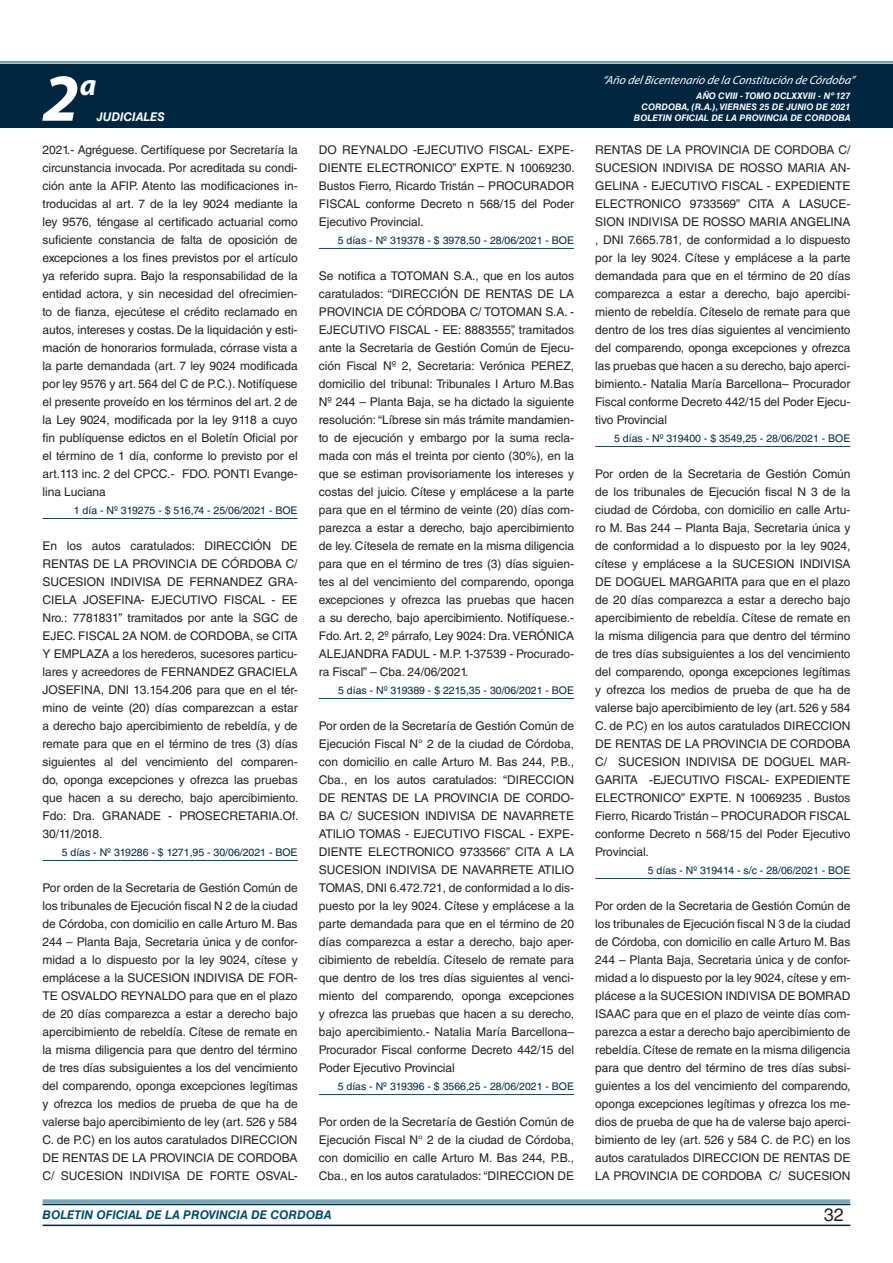
<style>
.page{position:relative;width:893px;height:1263px;background:#fff}
.page>*{position:absolute;margin:0;border:0;box-sizing:border-box;transform-origin:0 0}
.t1{font:italic 700 67.5px "Myriad Pro";color:#fff}
.t2{font:italic 700 30px "Myriad Pro";color:#fff}
.t3{font:18px "Helvetica LT Std";color:#231f20}
.t4{font:12px/18px "Helvetica LT Std";letter-spacing:-.005em;color:#231f20;text-align:justify}
.t5{font:italic 12px "Myriad Pro";color:#fff}
.t6{font:italic 700 12px "Helvetica LT Std";color:#004b6c}
.t7{font:italic 700 12px "Helvetica LT Std";color:#fff}
.t8{font:10.5px "Helvetica LT Std";color:#00263f}
.t9{font:italic 700 9px/10.8px "Helvetica LT Std";color:#fff;text-align:right}
</style>
<div class="page">
<div style="left:0;top:61px;width:893px;height:6px;background:#fff;opacity:.75"></div>
<div style="left:0;top:64px;width:893px;height:64px;background:#00263f"></div>
<hr style="left:43px;top:1224px;width:807px;height:2px;background:#00263f">
<div style="left:42px;top:1198px;width:809px;height:8px;background:#fff;opacity:.75"></div>
<hr style="left:43px;top:518px;width:255px;height:1px;background:#004b6c">
<hr style="left:43px;top:860px;width:255px;height:1px;background:#004b6c">
<hr style="left:319px;top:248px;width:255px;height:1px;background:#004b6c">
<hr style="left:319px;top:698px;width:255px;height:1px;background:#004b6c">
<hr style="left:319px;top:1094px;width:255px;height:1px;background:#004b6c">
<hr style="left:595px;top:446px;width:255px;height:1px;background:#004b6c">
<hr style="left:595px;top:878px;width:255px;height:1px;background:#004b6c">
<p class="t5" style="left:603px;top:72px;width:254px">“Año delBicentenario de la Constitución de Córdoba”</p>
<h1 class="t1" style="left:43px;top:54px;width:38px">2</h1>
<h2 class="t2" style="left:80px;top:66px;width:18px">a</h2>
<p class="t9" style="left:642px;top:91px;width:210px">AÑO CVIII - TOMO DCLXXVIII - Nº 127<br>CORDOBA, (R.A.), VIERNES 25 DE JUNIO DE 2021</p>
<p class="t7" style="left:97px;top:110px;width:70px">JUDICIALES</p>
<p class="t9" style="left:634px;top:112px;width:218px">BOLETIN OFICIAL DE LA PROVINCIA DE CORDOBA</p>
<p class="t4" style="left:43px;top:141px;width:257px">2021.- Agréguese. Certifíquese por Secretaría la circunstancia invocada. Por acreditada su condi&shy;ción ante la AFIP. Atento las modificaciones in&shy;troducidas al art. 7 de la ley 9024 mediante la ley 9576, téngase al certificado actuarial como suficiente constancia de falta de oposición de excepciones a los fines previstos por el artículo ya referido supra. Bajo la responsabilidad de la entidad actora, y sin necesidad del ofrecimien&shy;to de fianza, ejecútese el crédito reclamado en autos, intereses y costas. De la liquidación y esti&shy;mación de honorarios formulada, córrase vista a la parte demandada (art. 7 ley 9024 modificada por ley 9576 y art. 564 del C de P.C.). Notifíquese el presente proveído en los términos del art. 2 de la Ley 9024, modificada por la ley 9118 a cuyo fin publíquense edictos en el Boletín Oficial por el término de 1 día, conforme lo previsto por el art.113 inc. 2 del CPCC.- FDO. PONTI Evange&shy;lina Luciana</p>
<p class="t8" style="left:74px;top:504px;width:225px">1 día - Nº 319275 - $ 516,74 - 25/06/2021 - BOE</p>
<p class="t4" style="left:43px;top:537px;width:257px">En los autos caratulados: DIRECCIÓN DE RENTAS DE LA PROVINCIA DE CÓRDOBA C/ SUCESION INDIVISA DE FERNANDEZ GRA-CIELA JOSEFINA- EJECUTIVO FISCAL - EE Nro.: 7781831” tramitados por ante la SGC de EJEC. FISCAL 2A NOM. de CORDOBA, se CITA Y EMPLAZA a los herederos, sucesores particu&shy;lares y acreedores de FERNANDEZ GRACIELA JOSEFINA, DNI 13.154.206 para que en el tér&shy;mino de veinte (20) días comparezcan a estar a derecho bajo apercibimiento de rebeldía, y de remate para que en el término de tres (3) días siguientes al del vencimiento del comparen&shy;do, oponga excepciones y ofrezca las pruebas que hacen a su derecho, bajo apercibimiento.<br>Fdo: Dra. GRANADE - PROSECRETARIA.Of.<br>30/11/2018.</p>
<p class="t8" style="left:62px;top:846px;width:237px">5 días - Nº 319286 - $ 1271,95 - 30/06/2021 - BOE</p>
<p class="t4" style="left:43px;top:879px;width:257px">Por orden de la Secretaria de Gestión Común de los tribunales de Ejecución fiscal N 2 de la ciudad de Córdoba, con domicilio en calle Arturo M. Bas 244 – Planta Baja, Secretaria única y de confor&shy;midad a lo dispuesto por la ley 9024, cítese y emplácese a la SUCESION INDIVISA DE FOR-TE OSVALDO REYNALDO para que en el plazo de 20 días comparezca a estar a derecho bajo apercibimiento de rebeldía. Cítese de remate en la misma diligencia para que dentro del término de tres días subsiguientes a los del vencimiento del comparendo, oponga excepciones legítimas y ofrezca los medios de prueba de que ha de valerse bajo apercibimiento de ley (art. 526 y 584<br>C. de P.C) en los autos caratulados DIRECCION DE RENTAS DE LA PROVINCIA DE CORDOBA C/ SUCESION INDIVISA DE FORTE OSVAL-</p>
<p class="t4" style="left:319px;top:141px;width:257px">DO REYNALDO -EJECUTIVO FISCAL- EXPE-DIENTE ELECTRONICO” EXPTE. N 10069230.<br>Bustos Fierro, Ricardo Tristán – PROCURADOR FISCAL conforme Decreto n 568/15 del Poder Ejecutivo Provincial.</p>
<p class="t8" style="left:338px;top:234px;width:238px">5 días - Nº 319378 - $ 3978,50 - 28/06/2021 - BOE</p>
<p class="t4" style="left:319px;top:267px;width:257px">Se notifica a TOTOMAN S.A., que en los autos caratulados: “DIRECCIÓN DE RENTAS DE LA PROVINCIA DE CÓRDOBA C/ TOTOMAN S.A. - EJECUTIVO FISCAL - EE: 8883555”, tramitados ante la Secretaria de Gestión Común de Ejecu&shy;ción Fiscal Nº 2, Secretaria: Verónica PEREZ, domicilio del tribunal: Tribunales I Arturo M.Bas Nº 244 – Planta Baja, se ha dictado la siguiente resolución: “Líbrese sin más trámite mandamien&shy;to de ejecución y embargo por la suma recla&shy;mada con más el treinta por ciento (30%), en la que se estiman provisoriamente los intereses y costas del juicio. Cítese y emplácese a la parte para que en el término de veinte (20) días com&shy;parezca a estar a derecho, bajo apercibimiento de ley. Cítesela de remate en la misma diligencia para que en el término de tres (3) días siguien&shy;tes al del vencimiento del comparendo, oponga excepciones y ofrezca las pruebas que hacen a su derecho, bajo apercibimiento. Notifíquese.- Fdo. Art. 2, 2º párrafo, Ley 9024: Dra. VERÓNICA ALEJANDRA FADUL - M.P. 1-37539 - Procurado&shy;ra Fiscal” – Cba. 24/06/2021.</p>
<p class="t8" style="left:338px;top:684px;width:237px">5 días - Nº 319389 - $ 2215,35 - 30/06/2021 - BOE</p>
<p class="t4" style="left:319px;top:717px;width:257px">Por orden de la Secretaría de Gestión Común de Ejecución Fiscal N° 2 de la ciudad de Córdoba, con domicilio en calle Arturo M. Bas 244, P.B., Cba., en los autos caratulados: “DIRECCION DE RENTAS DE LA PROVINCIA DE CORDO-BA C/ SUCESION INDIVISA DE NAVARRETE ATILIO TOMAS - EJECUTIVO FISCAL - EXPE-DIENTE ELECTRONICO 9733566” CITA A LA SUCESION INDIVISA DE NAVARRETE ATILIO TOMAS, DNI 6.472.721, de conformidad a lo dis&shy;puesto por la ley 9024. Cítese y emplácese a la parte demandada para que en el término de 20 días comparezca a estar a derecho, bajo aper&shy;cibimiento de rebeldía. Cíteselo de remate para que dentro de los tres días siguientes al venci&shy;miento del comparendo, oponga excepciones y ofrezca las pruebas que hacen a su derecho, bajo apercibimiento.- Natalia María Barcellona– Procurador Fiscal conforme Decreto 442/15 del Poder Ejecutivo Provincial</p>
<p class="t8" style="left:338px;top:1080px;width:238px">5 días - Nº 319396 - $ 3566,25 - 28/06/2021 - BOE</p>
<p class="t4" style="left:319px;top:1113px;width:257px">Por orden de la Secretaría de Gestión Común de Ejecución Fiscal N° 2 de la ciudad de Córdoba, con domicilio en calle Arturo M. Bas 244, P.B., Cba., en los autos caratulados: “DIRECCION DE</p>
<p class="t4" style="left:595px;top:141px;width:257px">RENTAS DE LA PROVINCIA DE CORDOBA C/ SUCESION INDIVISA DE ROSSO MARIA AN-GELINA - EJECUTIVO FISCAL - EXPEDIENTE ELECTRONICO 9733569” CITA A LASUCE-SION INDIVISA DE ROSSO MARIA ANGELINA , DNI 7.665.781, de conformidad a lo dispuesto por la ley 9024. Cítese y emplácese a la parte demandada para que en el término de 20 días comparezca a estar a derecho, bajo apercibi&shy;miento de rebeldía. Cíteselo de remate para que dentro de los tres días siguientes al vencimiento del comparendo, oponga excepciones y ofrezca las pruebas que hacen a su derecho, bajo aperci&shy;bimiento.- Natalia María Barcellona– Procurador Fiscal conforme Decreto 442/15 del Poder Ejecu&shy;tivo Provincial</p>
<p class="t8" style="left:614px;top:432px;width:238px">5 días - Nº 319400 - $ 3549,25 - 28/06/2021 - BOE</p>
<p class="t4" style="left:595px;top:465px;width:257px">Por orden de la Secretaria de Gestión Común de los tribunales de Ejecución fiscal N 3 de la ciudad de Córdoba, con domicilio en calle Artu&shy;ro M. Bas 244 – Planta Baja, Secretaria única y de conformidad a lo dispuesto por la ley 9024, cítese y emplácese a la SUCESION INDIVISA DE DOGUEL MARGARITA para que en el plazo de 20 días comparezca a estar a derecho bajo apercibimiento de rebeldía. Cítese de remate en la misma diligencia para que dentro del término de tres días subsiguientes a los del vencimiento del comparendo, oponga excepciones legítimas y ofrezca los medios de prueba de que ha de valerse bajo apercibimiento de ley (art. 526 y 584<br>C. de P.C) en los autos caratulados DIRECCION DE RENTAS DE LA PROVINCIA DE CORDOBA C/ SUCESION INDIVISA DE DOGUEL MAR-GARITA -EJECUTIVO FISCAL- EXPEDIENTE ELECTRONICO” EXPTE. N 10069235 . Bustos Fierro, Ricardo Tristán – PROCURADOR FISCAL conforme Decreto n 568/15 del Poder Ejecutivo Provincial.</p>
<p class="t8" style="left:648px;top:864px;width:204px">5 días - Nº 319414 - s/c - 28/06/2021 - BOE</p>
<p class="t4" style="left:595px;top:897px;width:257px">Por orden de la Secretaria de Gestión Común de los tribunales de Ejecución fiscal N 3 de la ciudad de Córdoba, con domicilio en calle Arturo M. Bas 244 – Planta Baja, Secretaria única y de confor&shy;midad a lo dispuesto por la ley 9024, cítese y em&shy;plácese a la SUCESION INDIVISA DE BOMRAD ISAAC para que en el plazo de veinte días com&shy;parezca a estar a derecho bajo apercibimiento de rebeldía. Cítese de remate en la misma diligencia para que dentro del término de tres días subsi&shy;guientes a los del vencimiento del comparendo, oponga excepciones legítimas y ofrezca los me&shy;dios de prueba de que ha de valerse bajo aperci&shy;bimiento de ley (art. 526 y 584 C. de P.C) en los autos caratulados DIRECCION DE RENTAS DE LA PROVINCIA DE CORDOBA C/ SUCESION</p>
<p class="t6" style="left:43px;top:1208px;width:290px">BOLETIN OFICIAL DE LA PROVINCIA DE CORDOBA</p>
<h3 class="t3" style="left:824px;top:1204px;width:22px">32</h3>
</div>
